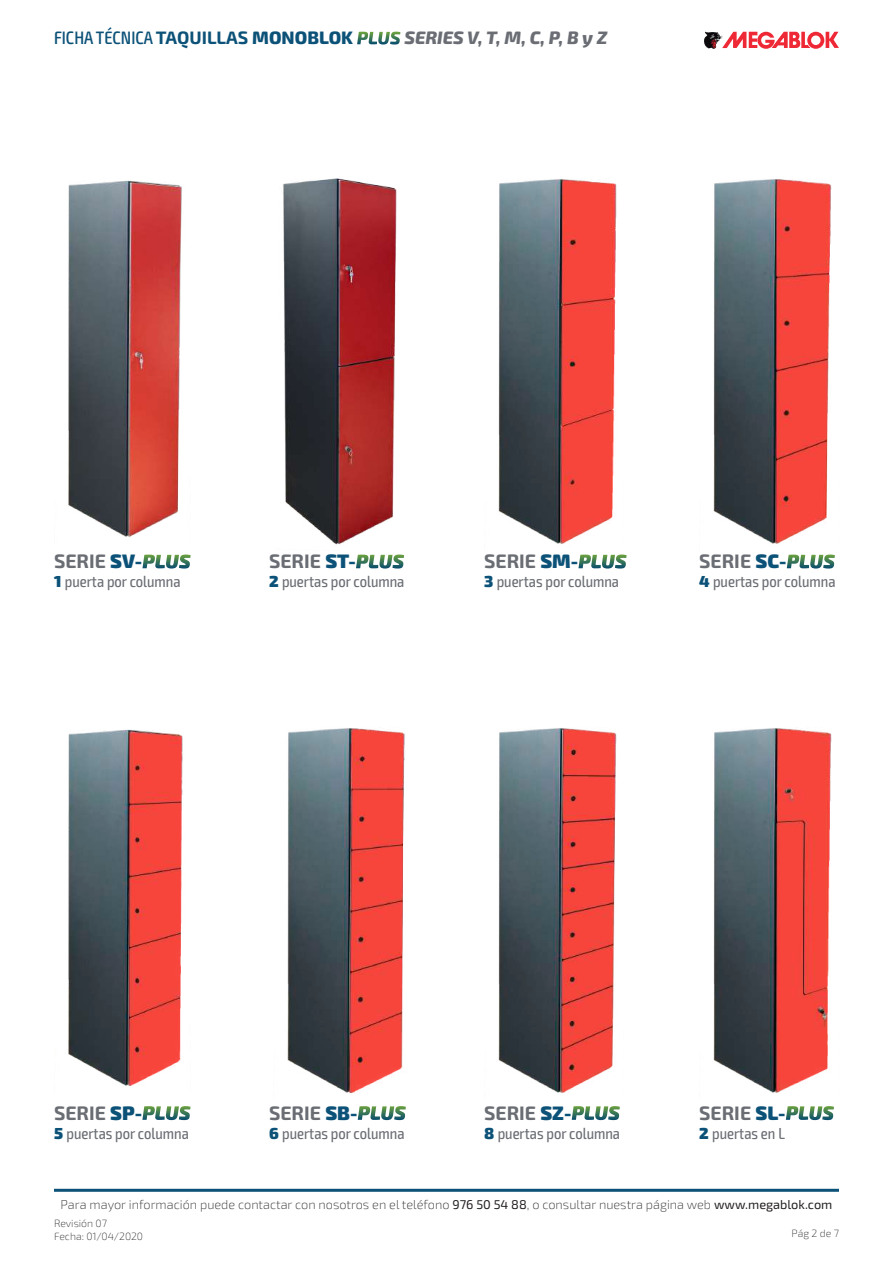
<style>
.page{position:relative;width:893px;height:1263px;background:#fff}
.page>*{position:absolute;margin:0;border:0;box-sizing:border-box;transform-origin:0 0}
.t1{font:700 19.5px "Exo 2";color:#6a6d73}
.t2{font:italic 800 18px "Exo 2";color:#6a6d73}
.t3{font:condensed 16.05px "Exo 2";color:#6a6d73}
.t4{font:200 12.75px "Exo 2";color:#231f20}
.t5{font:200 10.5px/12.6px "Exo 2";color:#231f20}
.s1{font-weight:500;font-style:normal;font-stretch:condensed;color:#0c5278}
.s2{font-weight:700;font-style:normal;color:#0c5278}
.s3{font-style:normal;color:#0c5278}
.s4{color:#fff}
.s5{font-weight:900;color:#0c5278}
.s6{font-weight:900;font-style:italic;color:#fff}
.s7{font-weight:900;font-stretch:normal;color:#0c5278}
.s8{font-weight:400}
</style>
<div class="page">
<hr style="left:54px;top:1189px;width:785px;height:3px;background:#0c5278">
<svg style="left:704px;top:32px;width:135px;height:17px"></svg>
<img style="left:68px;top:180px;width:114px;height:357px">
<img style="left:68px;top:729px;width:115px;height:357px">
<img style="left:282px;top:178px;width:115px;height:367px">
<img style="left:287px;top:728px;width:118px;height:366px">
<img style="left:498px;top:179px;width:119px;height:365px">
<img style="left:498px;top:728px;width:119px;height:365px">
<img style="left:713px;top:728px;width:119px;height:365px">
<img style="left:713px;top:179px;width:119px;height:365px">
<p class="t2" style="left:54px;top:27px;width:555px"><span class="s1">FICHA TÉCNICA</span> <span class="s2">TAQUILLAS</span> <span class="s3">MONOBLOK</span> <span class="s4">PLUS</span> SERIES V, T, M, C, P, B y Z</p>
<p class="t1" style="left:54px;top:550px;width:138px">SERIE <span class="s5">SV-</span><span class="s6">PLUS</span></p>
<p class="t3" style="left:54px;top:572px;width:128px"><span class="s7">1</span> puerta por columna</p>
<p class="t1" style="left:269px;top:550px;width:137px">SERIE <span class="s5">ST-</span><span class="s6">PLUS</span></p>
<p class="t3" style="left:269px;top:572px;width:137px"><span class="s7">2</span> puertas por columna</p>
<p class="t1" style="left:484px;top:550px;width:144px">SERIE <span class="s5">SM-</span><span class="s6">PLUS</span></p>
<p class="t3" style="left:484px;top:572px;width:136px"><span class="s7">3</span> puertas por columna</p>
<p class="t1" style="left:699px;top:550px;width:137px">SERIE <span class="s5">SC-</span><span class="s6">PLUS</span></p>
<p class="t3" style="left:699px;top:572px;width:138px"><span class="s7">4</span> puertas por columna</p>
<p class="t1" style="left:54px;top:1101px;width:138px">SERIE <span class="s5">SP-</span><span class="s6">PLUS</span></p>
<p class="t3" style="left:54px;top:1124px;width:136px"><span class="s7">5</span> puertas por columna</p>
<p class="t1" style="left:269px;top:1101px;width:138px">SERIE <span class="s5">SB-</span><span class="s6">PLUS</span></p>
<p class="t3" style="left:269px;top:1124px;width:137px"><span class="s7">6</span> puertas por columna</p>
<p class="t1" style="left:484px;top:1101px;width:137px">SERIE <span class="s5">SZ-</span><span class="s6">PLUS</span></p>
<p class="t3" style="left:484px;top:1124px;width:137px"><span class="s7">8</span> puertas por columna</p>
<p class="t1" style="left:699px;top:1101px;width:136px">SERIE <span class="s5">SL-</span><span class="s6">PLUS</span></p>
<p class="t3" style="left:699px;top:1124px;width:87px"><span class="s7">2</span> puertas en L</p>
<p class="t4" style="left:60px;top:1197px;width:773px">Para mayor información puede contactar con nosotros en el teléfono <span class="s8">976 50 54 88</span>, o consultar nuestra página web <span class="s8">www.megablok.com</span></p>
<p class="t5" style="left:54px;top:1217px;width:91px">Revisión 07<br>Fecha: 01/04/2020</p>
<p class="t5" style="left:792px;top:1227px;width:49px">Pág 2 de 7</p>
</div>
